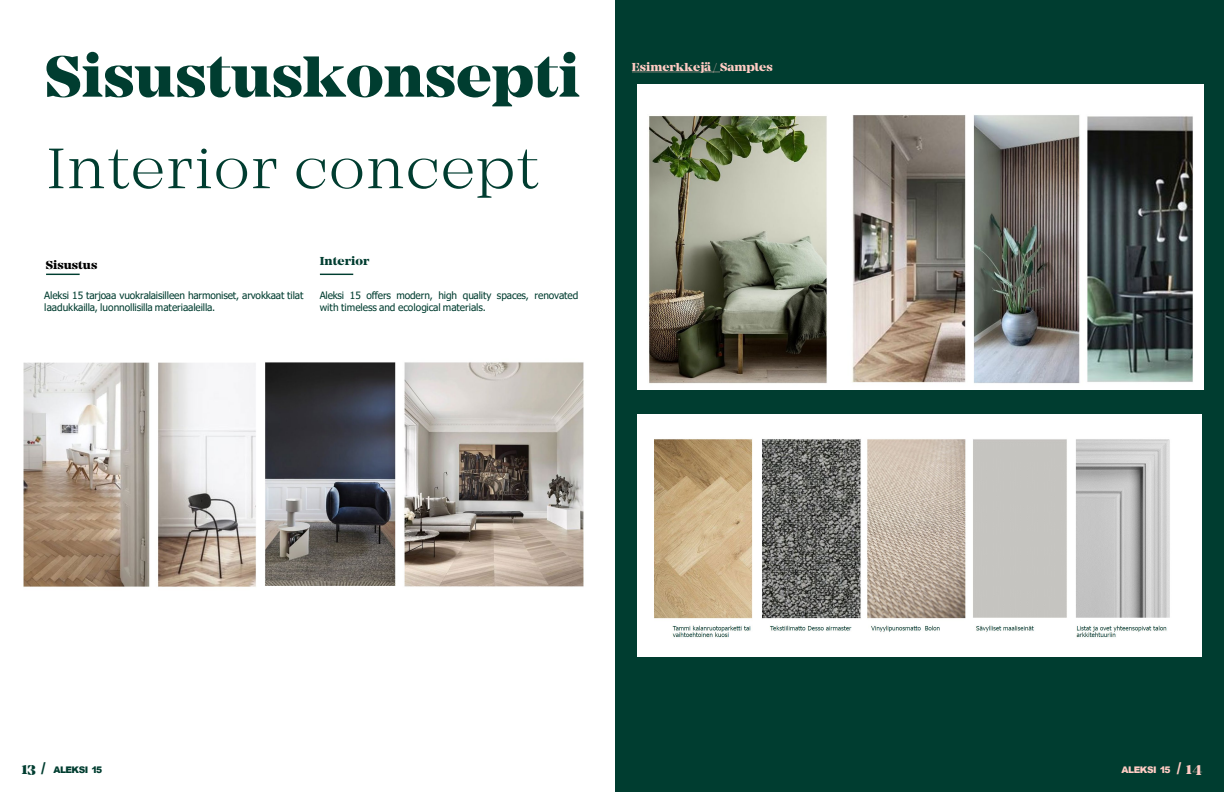
<style>
.page{position:relative;width:1224px;height:792px;background:#fff}
.page>*{position:absolute;margin:0;border:0;box-sizing:border-box;transform-origin:0 0}
.t1{font:800 60px "Mirador";color:#003d30}
.t2{font:300 59px "Mirador";letter-spacing:.02em;color:#003d30}
.t3{font:800 15.1px "Mirador";color:#003d30}
.t4{font:800 15.1px "Mirador";color:#ffccc4}
.t5{font:800 12px "Mirador";letter-spacing:.005em;color:#ffccc4}
.t6{font:800 12px "Mirador";letter-spacing:.005em;color:#000}
.t7{font:800 12px "Mirador";letter-spacing:.005em;color:#003d30}
.t8{font:10.1px/12.5px "Tahoma";letter-spacing:-.01em;color:#003d30}
.t9{font:900 9.1px "Arial";letter-spacing:-.065em;color:#003d30}
.t10{font:900 9.1px "Arial";letter-spacing:-.065em;color:#ffccc4}
.s1{font-family:"Arial";font-weight:900;font-size:16.1px}
</style>
<div class="page">
<div style="left:615px;top:0;width:609px;height:792px;background:#003d30"></div>
<svg style="left:632px;top:72px;width:88px;height:1px"></svg>
<hr style="left:320px;top:274px;width:33px;height:1px;background:#003d30">
<hr style="left:46px;top:274px;width:34px;height:1px;background:#003d30">
<img style="left:23px;top:362px;width:561px;height:225px">
<img style="left:638px;top:85px;width:566px;height:304px">
<img style="left:637px;top:414px;width:564px;height:243px">
<h2 class="t1" style="left:45px;top:41px;width:537px">Sisustuskonsepti</h2>
<p class="t2" style="left:47px;top:134px;width:494px">Interior concept</p>
<p class="t6" style="left:46px;top:257px;width:53px">Sisustus</p>
<p class="t8" style="left:44px;top:289px;width:261px">Aleksi 15 tarjoaa vuokralaisilleen harmoniset, arvokkaat tilat laadukkailla, luonnollisilla materiaaleilla.</p>
<p class="t7" style="left:320px;top:254px;width:51px">Interior</p>
<p class="t8" style="left:320px;top:289px;width:260px">Aleksi 15 offers modern, high quality spaces, renovated with timeless and ecological materials.</p>
<p class="t5" style="left:632px;top:60px;width:142px">Esimerkkejä / Samples</p>
<p class="t3" style="left:22px;top:760px;width:25px">13 <span class="s1">/</span></p>
<p class="t9" style="left:53px;top:763px;width:51px">ALEKSI 15</p>
<p class="t10" style="left:1122px;top:763px;width:51px">ALEKSI 15</p>
<p class="t4" style="left:1177px;top:760px;width:27px"><span class="s1">/</span> 14</p>
</div>
